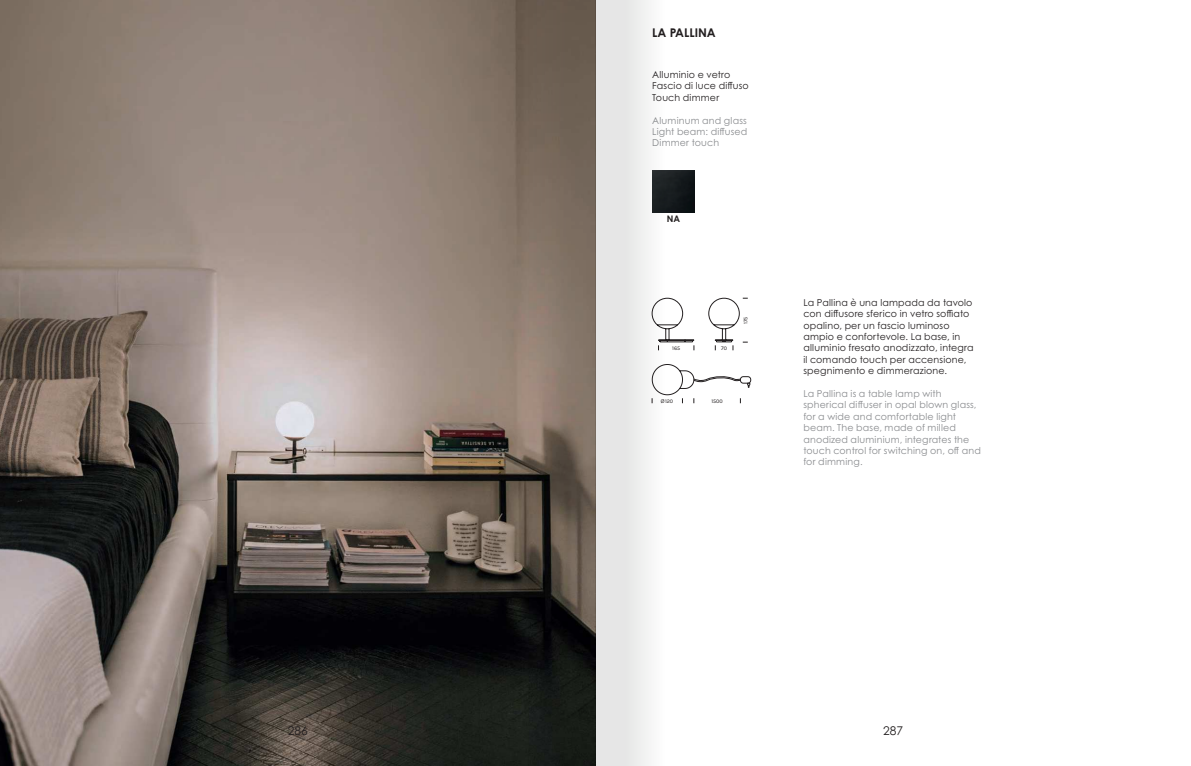
<style>
.page{position:relative;width:1191px;height:766px;background:#fff}
.page>*{position:absolute;margin:0;border:0;box-sizing:border-box;transform-origin:0 0}
.t1{font:700 12px "Century Gothic Pro";color:#231f20}
.t2{font:12px "Century Gothic Pro";color:#231f20}
.t3{font:9.5px/11.4px "Century Gothic Pro";letter-spacing:.015em;color:#231f20}
.t4{font:9.5px/11.4px "Century Gothic Pro";letter-spacing:.02em;color:#8a8c8f;text-align:justify}
.t5{font:700 9px "Century Gothic Pro";color:#231f20}
.t6{font:5.5px "Karla";letter-spacing:-.01em;color:#231f20}
.s1{font-family:"Myriad Pro"}
</style>
<div class="page">
<img style="left:0;top:0;width:526px;height:765px">
<img style="left:664px;top:170px;width:30px;height:43px">
<svg style="left:664px;top:298px;width:86px;height:105px"></svg>
<div style="left:595px;top:0;width:69px;height:765px;background:linear-gradient(to right,#e4e4e4,#f0f1f0)"></div>
<svg style="left:526px;top:0;width:69px;height:765px;background:#5f554a"></svg>
<p class="t1" style="left:652px;top:25px;width:65px">LA PALLINA</p>
<p class="t3" style="left:652px;top:69px;width:98px">Alluminio e vetro<br>Fascio di luce diffuso<br>Touch dimmer</p>
<p class="t4" style="left:652px;top:114px;width:97px">Aluminum and glass Light beam: diffused Dimmer touch</p>
<p class="t5" style="left:667px;top:213px;width:15px">NA</p>
<p class="t6" style="left:672px;top:345px;width:10px">165</p>
<p class="t6" style="left:721px;top:345px;width:7px">70</p>
<p class="t6" style="left:742px;top:324px;width:9px;rotate:-90deg">175</p>
<p class="t6" style="left:661px;top:398px;width:14px"><span class="s1">Ø</span>120</p>
<p class="t6" style="left:711px;top:398px;width:13px">1500</p>
<p class="t3" style="left:803px;top:296px;width:172px">La Pallina è una lampada da tavolo con diffusore sferico in vetro soffiato opalino, per un fascio luminoso ampio e confortevole. La base, in alluminio fresato anodizzato, integra il comando touch per accensione, spegnimento e dimmerazione.</p>
<p class="t4" style="left:803px;top:387px;width:179px;text-align:left">La Pallina is a table lamp with spherical diffuser in opal blown glass, for a wide and comfortable light beam. The base, made of milled anodized aluminium, integrates the touch control for switching on, off and for dimming.</p>
<p class="t2" style="left:288px;top:723px;width:21px">286</p>
<p class="t2" style="left:883px;top:723px;width:21px">287</p>
</div>
